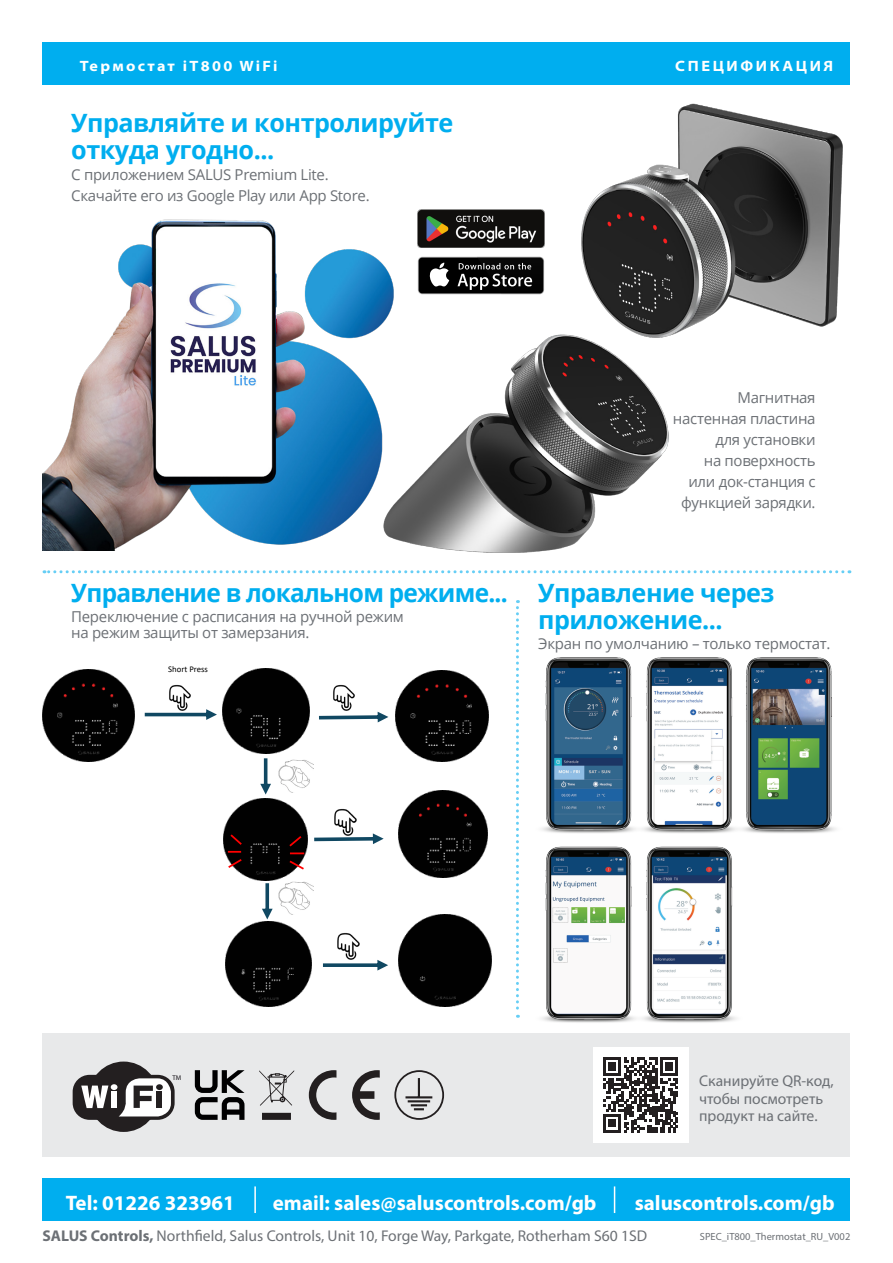
<style>
.page{position:relative;width:893px;height:1263px;background:#fff}
.page>*{position:absolute;margin:0;border:0;box-sizing:border-box;transform-origin:0 0}
.t1{font:700 25.2px/27px "Open Sans";letter-spacing:-.02em;color:#00aeef}
.t2{font:700 21px "Myriad Pro";color:#fff}
.t3{font:15.6px/17.4px "Myriad Pro";color:#6c7075}
.t4{font:15px/21px "Open Sans";letter-spacing:-.02em;color:#6c7075}
.t5{font:700 semi-expanded 15px "Myriad Pro";letter-spacing:.155em;color:#fff}
.t6{font:700 semi-expanded 15px "Myriad Pro";letter-spacing:.175em;color:#fff}
.t7{font:10.35px "Myriad Pro";color:#6c7075}
.t8{font:8.7px "Calibri";letter-spacing:-.005em;color:#000}
.t9{font:6.9px "Myriad Pro";color:#171419}
.s1{font-weight:700}
</style>
<div class="page">
<div style="left:43px;top:1033px;width:807px;height:124px;background:#e8e9ea"></div>
<div style="left:43px;top:43px;width:807px;height:42px;background:#00aeef"></div>
<div style="left:43px;top:1178px;width:807px;height:42px;background:#00aeef"></div>
<hr style="left:254px;top:1186px;width:2px;height:27px;background:#fff">
<svg style="left:614px;top:1186px;width:1px;height:27px"></svg>
<div style="left:593px;top:1047px;width:95px;height:96px;background:#fff"></div>
<svg style="left:603px;top:1057px;width:75px;height:75px"></svg>
<svg style="left:309px;top:1070px;width:27px;height:50px"></svg>
<svg style="left:352px;top:1070px;width:28px;height:50px"></svg>
<svg style="left:195px;top:1070px;width:50px;height:50px"></svg>
<svg style="left:418px;top:1078px;width:2px;height:18px"></svg>
<svg style="left:411px;top:1104px;width:16px;height:6px"></svg>
<hr style="left:408px;top:1100px;width:22px;height:2px;background:#231f20">
<hr style="left:405px;top:1096px;width:27px;height:2px;background:#231f20">
<div style="left:394px;top:1070px;width:50px;height:50px;border:2px solid #231f20;border-radius:50%"></div>
<svg style="left:259px;top:1070px;width:35px;height:50px"></svg>
<div style="left:73px;top:1075px;width:102px;height:45px;background:#231f20;border-radius:17px"></div>
<div style="left:89px;top:1061px;width:70px;height:71px;background:#231f20;border-radius:50%"></div>
<svg style="left:81px;top:1078px;width:90px;height:38px"></svg>
<img style="left:43px;top:219px;width:398px;height:332px">
<svg style="left:418px;top:257px;width:126px;height:37px"></svg>
<div style="left:419px;top:258px;width:124px;height:35px;background:#000;border-radius:4px"></div>
<svg style="left:429px;top:263px;width:20px;height:24px"></svg>
<svg style="left:458px;top:257px;width:86px;height:37px"></svg>
<img style="left:417px;top:209px;width:128px;height:38px">
<img style="left:581px;top:103px;width:262px;height:224px">
<img style="left:357px;top:300px;width:362px;height:274px">
<svg style="left:44px;top:570px;width:799px;height:3px"></svg>
<img style="left:222px;top:668px;width:87px;height:86px">
<svg style="left:145px;top:709px;width:72px;height:11px"></svg>
<img style="left:167px;top:685px;width:27px;height:27px">
<img style="left:278px;top:759px;width:36px;height:33px">
<svg style="left:262px;top:883px;width:11px;height:36px"></svg>
<img style="left:278px;top:881px;width:36px;height:34px">
<svg style="left:319px;top:712px;width:69px;height:10px"></svg>
<img style="left:224px;top:798px;width:83px;height:82px">
<svg style="left:287px;top:834px;width:19px;height:37px"></svg>
<svg style="left:226px;top:832px;width:18px;height:38px"></svg>
<svg style="left:260px;top:758px;width:11px;height:36px"></svg>
<svg style="left:323px;top:960px;width:65px;height:10px"></svg>
<img style="left:337px;top:933px;width:23px;height:27px">
<img style="left:333px;top:685px;width:22px;height:26px">
<svg style="left:314px;top:833px;width:70px;height:11px"></svg>
<img style="left:331px;top:809px;width:28px;height:28px">
<img style="left:43px;top:670px;width:91px;height:91px">
<img style="left:225px;top:922px;width:86px;height:85px">
<img style="left:398px;top:915px;width:93px;height:91px">
<img style="left:399px;top:790px;width:88px;height:87px">
<img style="left:396px;top:670px;width:92px;height:92px">
<svg style="left:516px;top:600px;width:3px;height:418px"></svg>
<img style="left:541px;top:657px;width:295px;height:366px">
<p class="t5" style="left:80px;top:56px;width:199px">Термостат iT800 WiFi</p>
<p class="t6" style="left:675px;top:56px;width:160px">СПЕЦИФИКАЦИЯ</p>
<p class="t1" style="left:71px;top:109px;width:384px">Управляйте и контролируйте откуда угодно...</p>
<p class="t4" style="left:71px;top:164px;width:259px">С приложением SALUS Premium Lite.</p>
<p class="t4" style="left:71px;top:185px;width:300px">Скачайте его из Google Play или App Store.</p>
<p class="t1" style="left:71px;top:579px;width:438px">Управление в локальном режиме...</p>
<p class="t4" style="left:71px;top:608px;width:334px;line-height:16.5px">Переключение с расписания на ручной режим на режим защиты от замерзания.</p>
<p class="t8" style="left:168px;top:663px;width:41px">Short Press</p>
<p class="t4" style="left:673px;top:386px;width:144px;text-align:right">Магнитная настенная пластина для установки<br>на поверхность<br>или док-станция с функцией зарядки.</p>
<p class="t1" style="left:538px;top:579px;width:238px">Управление через приложение...</p>
<p class="t4" style="left:538px;top:632px;width:294px">Экран по умолчанию – только термостат.</p>
<p class="t9" style="left:173px;top:1073px;width:10px">TM</p>
<p class="t3" style="left:699px;top:1072px;width:136px">Сканируйте QR-код, чтобы посмотреть продукт на сайте.</p>
<p class="t2" style="left:66px;top:1189px;width:170px">Tel: 01226 323961</p>
<p class="t2" style="left:273px;top:1189px;width:325px">email: sales@saluscontrols.com/gb</p>
<p class="t2" style="left:635px;top:1189px;width:201px">saluscontrols.com/gb</p>
<p class="t3" style="left:43px;top:1226px;width:606px"><span class="s1">SALUS Controls,</span> Northfield, Salus Controls, Unit 10, Forge Way, Parkgate, Rotherham S60 1SD</p>
<p class="t7" style="left:700px;top:1230px;width:152px">SPEC_iT800_Thermostat_RU_V002</p>
</div>
